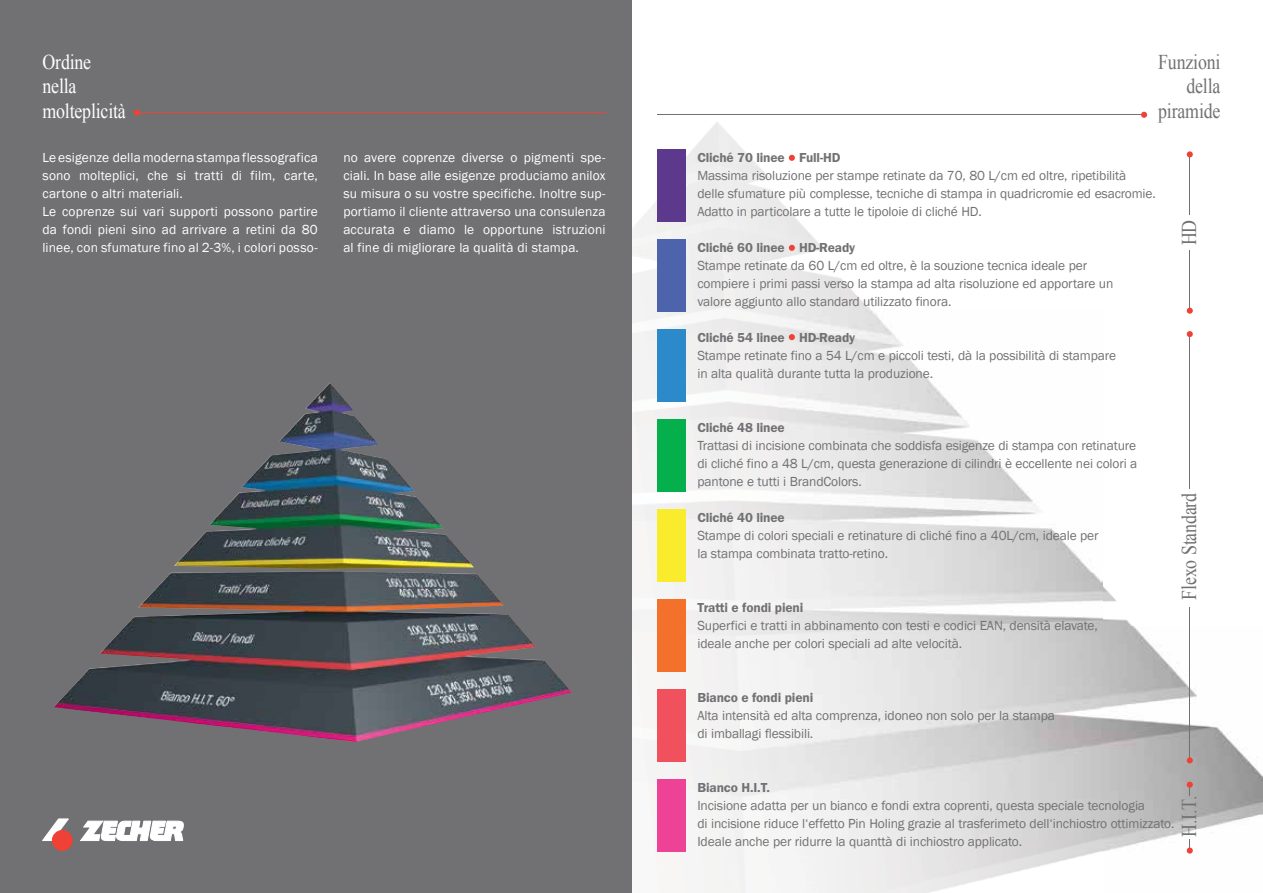
<style>
.page{position:relative;width:1263px;height:893px;background:#fff}
.page>*{position:absolute;margin:0;border:0;box-sizing:border-box;transform-origin:0 0}
.t1{font:21px/24.6px "Times New Roman";letter-spacing:-.01em;color:#717073;text-align:right;scale:.85 1}
.t2{font:21px/24.6px "Times New Roman";letter-spacing:-.01em;color:#fff;scale:.85 1}
.t3{font:13.5px/18px "Franklin Gothic";letter-spacing:-.01em;color:#717073}
.t4{font:13.5px/18px "Franklin Gothic";letter-spacing:.01em;color:#fff}
.t5{font:600 13.5px "Franklin Goth EFCE";letter-spacing:-.01em;color:#717073}
</style>
<div class="page">
<img style="left:631px;top:43px;width:632px;height:850px">
<div style="left:0;top:0;width:631px;height:893px;background:#717073"></div>
<svg style="left:43px;top:819px;width:26px;height:22px"></svg>
<div style="left:52px;top:830px;width:20px;height:20px;background:#ef4135;border-radius:50%"></div>
<div style="left:52px;top:830px;width:20px;height:20px;border:1px solid #ef4135;border-radius:50%"></div>
<svg style="left:80px;top:821px;width:103px;height:20px;background:#e4e4e4"></svg>
<hr style="left:137px;top:112px;width:468px;height:1px;background:#ef4135">
<svg style="left:134px;top:110px;width:6px;height:6px"></svg>
<hr style="left:657px;top:114px;width:487px;height:1px;background:#717073">
<svg style="left:1141px;top:112px;width:6px;height:6px"></svg>
<svg style="left:789px;top:155px;width:6px;height:6px"></svg>
<svg style="left:789px;top:245px;width:6px;height:6px"></svg>
<svg style="left:789px;top:334px;width:6px;height:6px"></svg>
<div style="left:657px;top:149px;width:29px;height:72px;background:#5c398c"></div>
<div style="left:657px;top:239px;width:29px;height:72px;background:#4d63ab"></div>
<div style="left:657px;top:329px;width:29px;height:72px;background:#2c8aca"></div>
<div style="left:657px;top:419px;width:29px;height:72px;background:#04af4c"></div>
<div style="left:657px;top:509px;width:29px;height:72px;background:#f8ec2c"></div>
<div style="left:657px;top:599px;width:29px;height:72px;background:#f3712b"></div>
<div style="left:657px;top:689px;width:29px;height:72px;background:#f0515d"></div>
<div style="left:657px;top:779px;width:29px;height:72px;background:#ee4297"></div>
<div style="left:1187px;top:847px;width:6px;height:7px;background:#ef4135;border-radius:50%"></div>
<svg style="left:1187px;top:782px;width:6px;height:14px"></svg>
<hr style="left:1189px;top:334px;width:1px;height:155px;background:#717073">
<svg style="left:1187px;top:331px;width:6px;height:6px"></svg>
<hr style="left:1189px;top:607px;width:1px;height:153px;background:#717073">
<svg style="left:1187px;top:757px;width:6px;height:6px"></svg>
<hr style="left:1189px;top:154px;width:1px;height:61px;background:#717073">
<svg style="left:1187px;top:151px;width:6px;height:6px"></svg>
<hr style="left:1189px;top:250px;width:1px;height:61px;background:#717073">
<svg style="left:1187px;top:308px;width:6px;height:6px"></svg>
<img style="left:54px;top:383px;width:518px;height:359px">
<h1 class="t2" style="left:43px;top:49px;width:100px">Ordine nella molteplicità</h1>
<h1 class="t1" style="left:1158px;top:49px;width:75px">Funzioni della piramide</h1>
<p class="t4" style="left:43px;top:149px;width:277px">Le esigenze della moderna stampa flessografica sono molteplici, che si tratti di film, carte, cartone o altri materiali.<br>Le coprenze sui vari supporti possono partire da fondi pieni sino ad arrivare a retini da 80 linee, con sfumature fino al 2-3%, i colori posso-</p>
<p class="t4" style="left:343px;top:149px;width:264px;text-align:justify">no avere coprenze diverse o pigmenti spe&shy;ciali. In base alle esigenze produciamo anilox su misura o su vostre specifiche. Inoltre sup&shy;portiamo il cliente attraverso una consulenza accurata e diamo le opportune istruzioni al fine di migliorare la qualità di stampa.</p>
<p class="t5" style="left:697px;top:150px;width:145px">Cliché 70 linee Full-HD</p>
<p class="t3" style="left:697px;top:167px;width:460px">Massima risoluzione per stampe retinate da 70, 80 L/cm ed oltre, ripetibilità delle sfumature più complesse, tecniche di stampa in quadricromie ed esacromie.<br>Adatto in particolare a tutte le tipoloie di cliché HD.</p>
<h1 class="t1" style="left:1176px;top:245px;width:32px;rotate:-90deg">HD</h1>
<p class="t5" style="left:697px;top:240px;width:159px">Cliché 60 linee HD-Ready</p>
<p class="t3" style="left:697px;top:257px;width:417px">Stampe retinate da 60 L/cm ed oltre, è la souzione tecnica ideale per compiere i primi passi verso la stampa ad alta risoluzione ed apportare un valore aggiunto allo standard utilizzato finora.</p>
<p class="t5" style="left:697px;top:330px;width:159px">Cliché 54 linee HD-Ready</p>
<p class="t3" style="left:697px;top:347px;width:420px">Stampe retinate fino a 54 L/cm e piccoli testi, dà la possibilità di stampare in alta qualità durante tutta la produzione.</p>
<p class="t5" style="left:697px;top:420px;width:89px">Cliché 48 linee</p>
<p class="t3" style="left:697px;top:437px;width:441px;text-align:justify">Trattasi di incisione combinata che soddisfa esigenze di stampa con retinature di cliché fino a 48 L/cm, questa generazione di cilindri è eccellente nei colori a pantone e tutti i BrandColors.</p>
<p class="t5" style="left:697px;top:510px;width:89px">Cliché 40 linee</p>
<p class="t3" style="left:697px;top:527px;width:403px">Stampe di colori speciali e retinature di cliché fino a 40L/cm, ideale per la stampa combinata tratto-retino.</p>
<p class="t5" style="left:697px;top:600px;width:108px">Tratti e fondi pieni</p>
<p class="t3" style="left:697px;top:617px;width:402px">Superfici e tratti in abbinamento con testi e codici EAN, densità elavate, ideale anche per colori speciali ad alte velocità.</p>
<p class="t5" style="left:697px;top:690px;width:117px">Bianco e fondi pieni</p>
<p class="t3" style="left:697px;top:707px;width:359px">Alta intensità ed alta comprenza, idoneo non solo per la stampa di imballagi flessibili.</p>
<h1 class="t1" style="left:1176px;top:600px;width:127px;rotate:-90deg">Flexo Standard</h1>
<p class="t5" style="left:697px;top:780px;width:74px">Bianco H.I.T.</p>
<p class="t3" style="left:697px;top:797px;width:479px">Incisione adatta per un bianco e fondi extra coprenti, questa speciale tecnologia<br>di incisione riduce l‘effetto Pin Holing grazie al trasferimeto dell‘inchiostro ottimizzato.<br>Ideale anche per ridurre la quanttà di inchiostro applicato.</p>
<h1 class="t1" style="left:1176px;top:837px;width:50px;rotate:-90deg">H.I.T.</h1>
</div>
